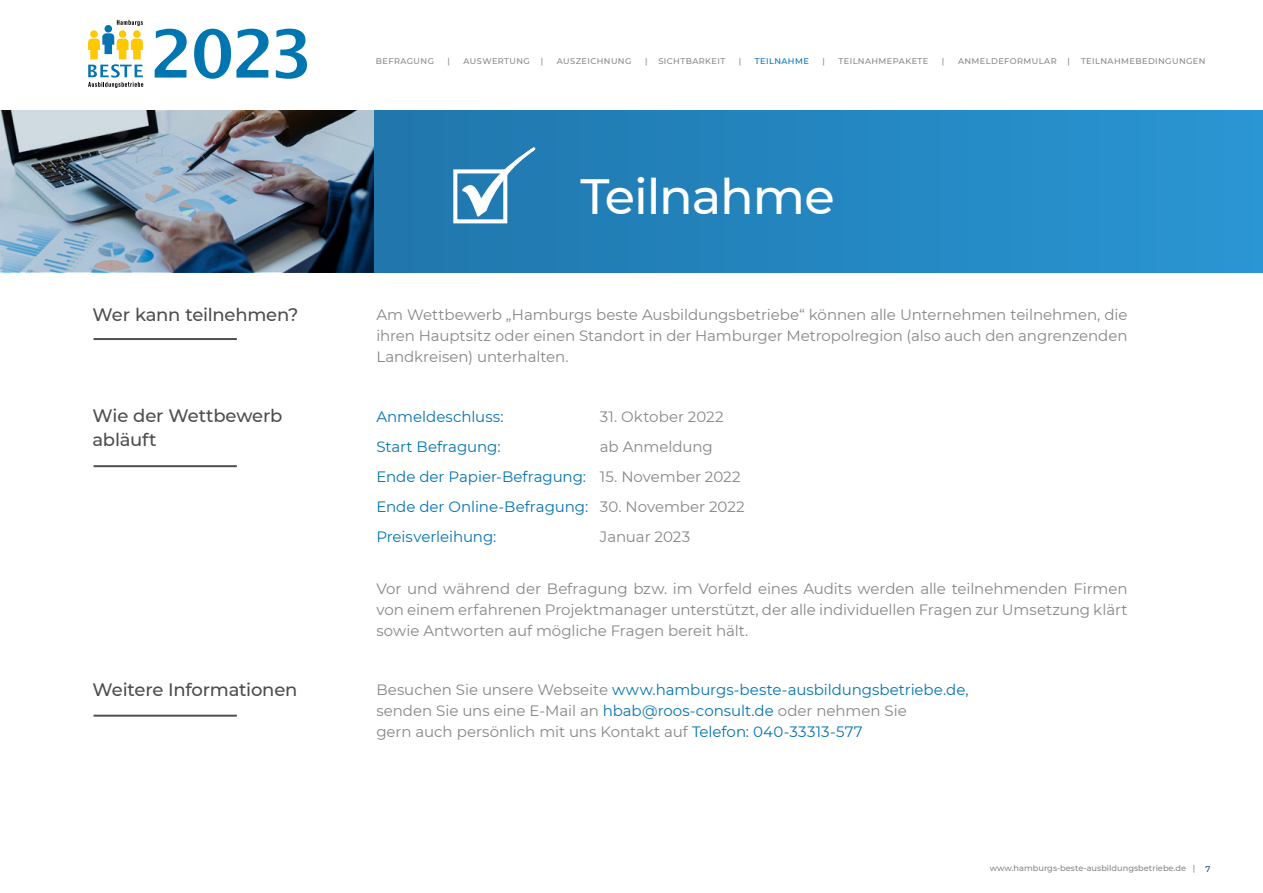
<style>
.page{position:relative;width:1263px;height:893px;background:#fff}
.page>*{position:absolute;margin:0;border:0;box-sizing:border-box;transform-origin:0 0}
.t1{font:700 66px "Lucida Grande";color:#0076b1}
.t2{font:500 49.5px "Montserrat";letter-spacing:-.025em;color:#fff}
.t3{font:500 18px/24px "Montserrat";letter-spacing:-.015em;color:#4d4d4d}
.t4{font:15px/21px "Montserrat";letter-spacing:-.005em;color:#878787;text-align:justify}
.t5{font:15px/30px "Montserrat";letter-spacing:-.005em;color:#0674b0}
.t6{font:500 8.25px "Montserrat";letter-spacing:.05em;color:#878787}
.t7{font:500 8.25px "Montserrat";color:#878787}
.t8{font:500 8.25px "Montserrat";letter-spacing:.05em;color:#0674b0}
.s1{color:#878787}
.s2{color:#0674b0}
.s3{color:#144569}
</style>
<div class="page">
<img style="left:0;top:111px;width:374px;height:161px">
<hr style="left:94px;top:338px;width:143px;height:2px;background:#4d4d4d">
<hr style="left:94px;top:465px;width:143px;height:2px;background:#4d4d4d">
<hr style="left:94px;top:715px;width:143px;height:2px;background:#4d4d4d">
<div style="left:375px;top:111px;width:888px;height:162px;background:linear-gradient(to right,#2076ac,#2995d3)"></div>
<svg style="left:90px;top:30px;width:8px;height:8px"></svg>
<div style="left:105px;top:25px;width:7px;height:8px;background:#0674b0;border-radius:50%"></div>
<div style="left:119px;top:30px;width:7px;height:8px;background:#fec900;border-radius:50%"></div>
<svg style="left:133px;top:30px;width:8px;height:8px"></svg>
<svg style="left:117px;top:20px;width:26px;height:6px"></svg>
<svg style="left:88px;top:33px;width:55px;height:55px"></svg>
<svg style="left:457px;top:149px;width:80px;height:71px;background:#428ebc"></svg>
<div style="left:453px;top:169px;width:54px;height:54px;border:4px solid #fff"></div>
<h1 class="t1" style="left:150px;top:0;width:165px">2023</h1>
<p class="t6" style="left:376px;top:56px;width:60px">BEFRAGUNG</p>
<p class="t6" style="left:448px;top:56px;width:4px">|</p>
<p class="t6" style="left:464px;top:56px;width:68px">AUSWERTUNG</p>
<p class="t6" style="left:541px;top:56px;width:4px">|</p>
<p class="t6" style="left:557px;top:56px;width:76px">AUSZEICHNUNG</p>
<p class="t6" style="left:645px;top:56px;width:4px">|</p>
<p class="t6" style="left:658px;top:56px;width:68px">SICHTBARKEIT</p>
<p class="t6" style="left:739px;top:56px;width:4px">|</p>
<p class="t8" style="left:755px;top:56px;width:55px">TEILNAHME</p>
<p class="t6" style="left:822px;top:56px;width:4px">|</p>
<p class="t6" style="left:838px;top:56px;width:91px">TEILNAHMEPAKETE</p>
<p class="t6" style="left:942px;top:56px;width:4px">|</p>
<p class="t6" style="left:958px;top:56px;width:100px">ANMELDEFORMULAR</p>
<p class="t6" style="left:1067px;top:56px;width:4px">|</p>
<p class="t6" style="left:1081px;top:56px;width:126px">TEILNAHMEBEDINGUNGEN</p>
<h2 class="t2" style="left:580px;top:162px;width:256px">Teilnahme</h2>
<p class="t3" style="left:92px;top:302px;width:207px">Wer kann teilnehmen?</p>
<p class="t4" style="left:376px;top:303px;width:753px">Am Wettbewerb „Hamburgs beste Ausbildungsbetriebe“ können alle Unternehmen teilnehmen, die ihren Hauptsitz oder einen Standort in der Hamburger Metropolregion (also auch den angrenzenden Landkreisen) unterhalten.</p>
<p class="t3" style="left:92px;top:403px;width:191px">Wie der Wettbewerb abläuft</p>
<p class="t5" style="left:376px;top:401px;width:129px">Anmeldeschluss:</p>
<p class="t4" style="left:600px;top:405px;width:125px">31. Oktober 2022</p>
<p class="t5" style="left:376px;top:431px;width:126px">Start Befragung:</p>
<p class="t5" style="left:376px;top:431px;width:370px;text-indent:224px"><span class="s1">ab Anmeldung<br></span>Ende der Papier-Befragung: <span class="s1">15. November 2022<br></span>Ende der Online-Befragung: <span class="s1">30. November 2022<br></span>Preisverleihung:</p>
<p class="t4" style="left:600px;top:525px;width:92px">Januar 2023</p>
<p class="t4" style="left:376px;top:577px;width:753px">Vor und während der Befragung bzw. im Vorfeld eines Audits werden alle teilnehmenden Firmen von einem erfahrenen Projektmanager unterstützt, der alle individuellen Fragen zur Umsetzung klärt sowie Antworten auf mögliche Fragen bereit hält.</p>
<p class="t3" style="left:92px;top:677px;width:206px">Weitere Informationen</p>
<p class="t4" style="left:376px;top:679px;width:594px;text-align:left">Besuchen Sie unsere Webseite <span class="s2">www.hamburgs-beste-ausbildungsbetriebe.de, </span>senden Sie uns eine E-Mail an <span class="s2">hbab@roos-consult.de</span> oder nehmen Sie<br>gern auch persönlich mit uns Kontakt auf <span class="s2">Telefon: 040-33313-577</span></p>
<p class="t7" style="left:990px;top:862px;width:222px">www.hamburgs-beste-ausbildungsbetriebe.de | <span class="s3">7</span></p>
</div>
